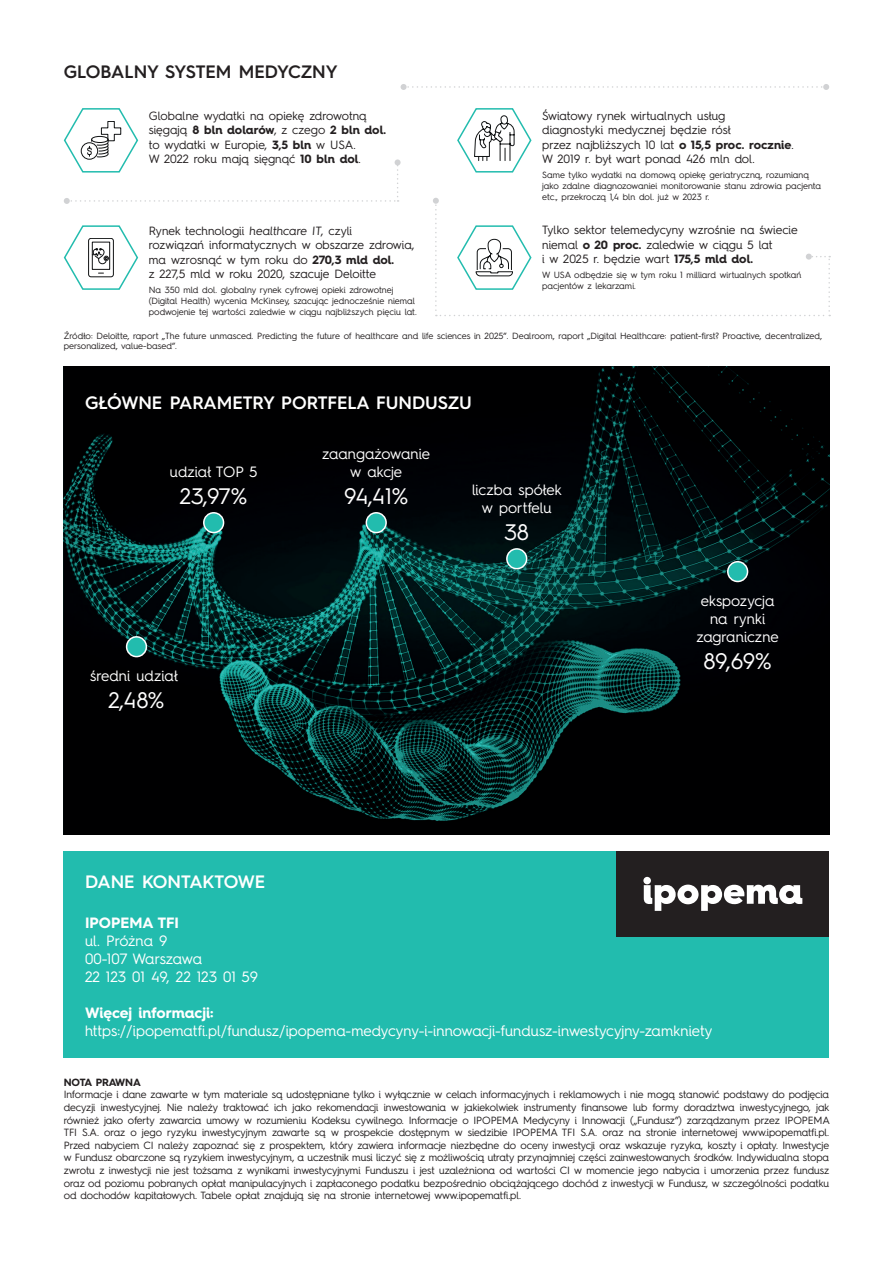
<style>
.page{position:relative;width:893px;height:1263px;background:#fff}
.page>*{position:absolute;margin:0;border:0;box-sizing:border-box;transform-origin:0 0}
.t1{font:22.5px "Hurme Geometric Sans 4";letter-spacing:-.01em;color:#fff}
.t2{font:600 18px "Hurme Geometric Sans 4";color:#fff}
.t3{font:600 18px "Hurme Geometric Sans 4";color:#231f20}
.t4{font:15px/18px "Hurme Geometric Sans 4";color:#fff;text-align:center}
.t5{font:700 15px "Hurme Geometric Sans 4";color:#fff}
.t6{font:12px/14.4px "Hurme Geometric Sans 4";color:#231f20}
.t7{font:10.5px/12.6px "Hurme Geometric Sans 4";letter-spacing:-.01em;color:#231f20;text-align:justify}
.t8{font:700 10.5px "Hurme Geometric Sans 4";letter-spacing:-.02em;color:#231f20}
.t9{font:9px/10.8px "Hurme Geometric Sans 4";color:#231f20}
.s1{font-weight:700}
</style>
<div class="page">
<div style="left:64px;top:851px;width:765px;height:206px;background:#22bcae"></div>
<div style="left:617px;top:851px;width:212px;height:85px;background:#231f20"></div>
<svg style="left:643px;top:877px;width:159px;height:34px"></svg>
<svg style="left:457px;top:108px;width:75px;height:65px"></svg>
<svg style="left:63px;top:225px;width:76px;height:65px"></svg>
<svg style="left:63px;top:108px;width:338px;height:96px"></svg>
<svg style="left:433px;top:198px;width:397px;height:118px"></svg>
<svg style="left:401px;top:84px;width:428px;height:6px"></svg>
<img style="left:64px;top:366px;width:765px;height:468px">
<div style="left:204px;top:513px;width:20px;height:19px;background:#22bcae;border-radius:50%"></div>
<div style="left:203px;top:512px;width:21px;height:21px;border:2px solid #fff;border-radius:50%"></div>
<div style="left:127px;top:637px;width:19px;height:20px;background:#22bcae;border-radius:50%"></div>
<div style="left:126px;top:636px;width:21px;height:21px;border:2px solid #fff;border-radius:50%"></div>
<div style="left:728px;top:562px;width:19px;height:19px;background:#22bcae;border-radius:50%"></div>
<div style="left:727px;top:561px;width:21px;height:21px;border:2px solid #fff;border-radius:50%"></div>
<div style="left:366px;top:513px;width:20px;height:19px;background:#22bcae;border-radius:50%"></div>
<div style="left:366px;top:512px;width:21px;height:21px;border:2px solid #fff;border-radius:50%"></div>
<div style="left:507px;top:549px;width:20px;height:20px;background:#22bcae;border-radius:50%"></div>
<div style="left:506px;top:548px;width:21px;height:21px;border:2px solid #fff;border-radius:50%"></div>
<h2 class="t3" style="left:64px;top:59px;width:275px">GLOBALNY SYSTEM MEDYCZNY</h2>
<p class="t6" style="left:149px;top:108px;width:239px">Globalne wydatki na opiekę zdrowotną sięgają <span class="s1">8 bln dolarów</span>, z czego <span class="s1">2 bln dol. </span>to wydatki w Europie, <span class="s1">3,5 bln</span> w USA.<br>W 2022 roku mają sięgnąć <span class="s1">10 bln dol</span>.</p>
<p class="t6" style="left:149px;top:223px;width:267px">Rynek technologii healthcare IT, czyli<br>rozwiązań informatycznych w obszarze zdrowia, ma wzrosnąć w tym roku do <span class="s1">270,3 mld dol.<br></span>z 227,5 mld w roku 2020, szacuje Deloitte</p>
<p class="t9" style="left:149px;top:284px;width:269px">Na 350 mld dol. globalny rynek cyfrowej opieki zdrowotnej (Digital Health) wycenia McKinsey, szacując jednocześnie niemal podwojenie tej wartości zaledwie w ciągu najbliższych pięciu lat.</p>
<p class="t6" style="left:542px;top:108px;width:253px">Światowy rynek wirtualnych usług<br>diagnostyki medycznej będzie rósł<br>przez najbliższych 10 lat <span class="s1">o 15,5 proc. rocznie</span>.<br>W 2019 r. był wart ponad 426 mln dol.</p>
<p class="t9" style="left:542px;top:169px;width:281px">Same tylko wydatki na domową opiekę geriatryczną, rozumianą jako zdalne diagnozowaniei monitorowanie stanu zdrowia pacjenta etc., przekroczą 1,4 bln dol. już w 2023 r.</p>
<p class="t6" style="left:542px;top:223px;width:257px">Tylko sektor telemedycyny wzrośnie na świecie niemal <span class="s1">o 20 proc.</span> zaledwie w ciągu 5 lat<br>i w 2025 r. będzie wart <span class="s1">175,5 mld dol.</span></p>
<p class="t9" style="left:542px;top:269px;width:261px">W USA odbędzie się w tym roku 1 milliard wirtualnych spotkań pacjentów z lekarzami.</p>
<p class="t9" style="left:64px;top:330px;width:760px">Źródło: Deloitte, raport „The future unmasced. Predicting the future of healthcare and life sciences in 2025”. Dealroom, raport „Digital Healthcare: patient-first? Proactive, decentralized, personalized, value-based”.</p>
<h2 class="t2" style="left:85px;top:390px;width:388px">GŁÓWNE PARAMETRY PORTFELA FUNDUSZU</h2>
<h3 class="t4" style="left:170px;top:463px;width:89px">udział TOP 5</h3>
<h1 class="t1" style="left:180px;top:481px;width:69px">23,97%</h1>
<h3 class="t4" style="left:90px;top:667px;width:89px">średni udział</h3>
<h1 class="t1" style="left:109px;top:685px;width:57px">2,48%</h1>
<h3 class="t4" style="left:322px;top:445px;width:109px">zaangażowanie w akcje</h3>
<h1 class="t1" style="left:344px;top:481px;width:66px">94,41%</h1>
<h3 class="t4" style="left:472px;top:481px;width:91px">liczba spółek w portfelu</h3>
<h1 class="t1" style="left:504px;top:517px;width:26px">38</h1>
<h3 class="t4" style="left:696px;top:591px;width:84px">ekspozycja na rynki zagraniczne</h3>
<h1 class="t1" style="left:703px;top:645px;width:70px">89,69%</h1>
<h2 class="t2" style="left:85px;top:869px;width:182px">DANE KONTAKTOWE</h2>
<h3 class="t5" style="left:85px;top:912px;width:96px">IPOPEMA TFI</h3>
<h3 class="t4" style="left:85px;top:931px;width:174px;text-align:left">ul. Próżna 9<br>00-107 Warszawa<br>22 123 01 49, 22 123 01 59</h3>
<h3 class="t5" style="left:85px;top:1002px;width:130px">Więcej informacji:</h3>
<h3 class="t4" style="left:85px;top:1021px;width:629px">https://ipopematfi.pl/fundusz/ipopema-medycyny-i-innowacji-fundusz-inwestycyjny-zamkniety</h3>
<p class="t8" style="left:64px;top:1075px;width:79px">NOTA PRAWNA</p>
<p class="t7" style="left:64px;top:1088px;width:768px">Informacje i dane zawarte w tym materiale są udostępniane tylko i wyłącznie w celach informacyjnych i reklamowych i nie mogą stanowić podstawy do podjęcia decyzji inwestycyjnej. Nie należy traktować ich jako rekomendacji inwestowania w jakiekolwiek instrumenty finansowe lub formy doradztwa inwestycyjnego, jak również jako oferty zawarcia umowy w rozumieniu Kodeksu cywilnego. Informacje o IPOPEMA Medycyny i Innowacji („Fundusz”) zarządzanym przez IPOPEMA TFI S.A. oraz o jego ryzyku inwestycyjnym zawarte są w prospekcie dostępnym w siedzibie IPOPEMA TFI S.A. oraz na stronie internetowej www.ipopematfi.pl.<br>Przed nabyciem CI należy zapoznać się z prospektem, który zawiera informacje niezbędne do oceny inwestycji oraz wskazuje ryzyka, koszty i opłaty. Inwestycje w Fundusz obarczone są ryzykiem inwestycyjnym, a uczestnik musi liczyć się z możliwością utraty przynajmniej części zainwestowanych środków. Indywidualna stopa zwrotu z inwestycji nie jest tożsama z wynikami inwestycyjnymi Funduszu i jest uzależniona od wartości CI w momencie jego nabycia i umorzenia przez fundusz oraz od poziomu pobranych opłat manipulacyjnych i zapłaconego podatku bezpośrednio obciążającego dochód z inwestycji w Fundusz, w szczególności podatku od dochodów kapitałowych. Tabele opłat znajdują się na stronie internetowej www.ipopematfi.pl.</p>
</div>
